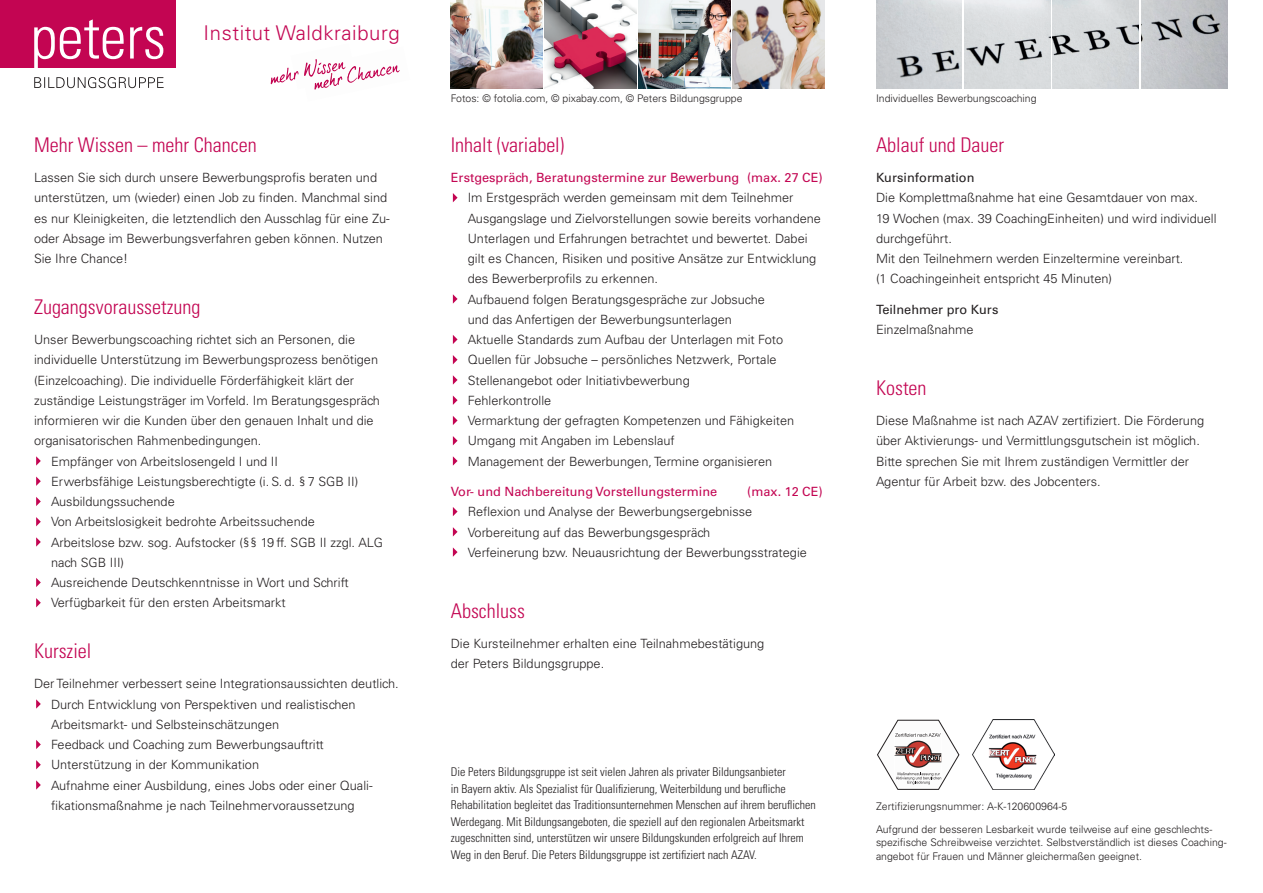
<style>
.page{position:relative;width:1263px;height:893px;background:#fff}
.page>*{position:absolute;margin:0;border:0;box-sizing:border-box;transform-origin:0 0}
.t1{font:300 condensed 20.25px "Univers LT";color:#c30552}
.t2{font:300 20.25px "Univers LT";letter-spacing:.03em;color:#c30552}
.t3{font:300 12.75px/20.2px "Univers LT";color:#231f20}
.t4{font:12.75px "Univers LT";color:#c30552}
.t5{font:12.75px "Univers LT";color:#231f20}
.t6{font:300 condensed 12px/16.5px "Univers LT";color:#231f20}
.t7{font:300 10.5px/13.5px "Univers LT";color:#231f20}
</style>
<div class="page">
<svg style="left:34px;top:77px;width:130px;height:11px"></svg>
<div style="left:0;top:0;width:175px;height:68px;background:#c30552"></div>
<svg style="left:34px;top:19px;width:90px;height:49px"></svg>
<svg style="left:130px;top:27px;width:33px;height:32px"></svg>
<svg style="left:304px;top:59px;width:96px;height:31px"></svg>
<svg style="left:271px;top:68px;width:27px;height:16px"></svg>
<img style="left:451px;top:0;width:91px;height:88px">
<img style="left:545px;top:0;width:91px;height:88px">
<img style="left:639px;top:0;width:91px;height:88px">
<img style="left:733px;top:0;width:91px;height:88px">
<img style="left:876px;top:0;width:86px;height:88px">
<img style="left:964px;top:0;width:86px;height:88px">
<img style="left:1053px;top:0;width:86px;height:88px">
<img style="left:1141px;top:0;width:86px;height:88px">
<svg style="left:36px;top:456px;width:5px;height:10px"></svg>
<svg style="left:36px;top:477px;width:5px;height:9px"></svg>
<svg style="left:36px;top:497px;width:5px;height:9px"></svg>
<svg style="left:36px;top:517px;width:5px;height:9px"></svg>
<svg style="left:36px;top:537px;width:5px;height:10px"></svg>
<svg style="left:36px;top:578px;width:5px;height:9px"></svg>
<svg style="left:36px;top:598px;width:5px;height:9px"></svg>
<svg style="left:36px;top:699px;width:5px;height:10px"></svg>
<svg style="left:36px;top:740px;width:5px;height:9px"></svg>
<svg style="left:36px;top:760px;width:5px;height:9px"></svg>
<svg style="left:36px;top:780px;width:5px;height:10px"></svg>
<svg style="left:453px;top:193px;width:4px;height:9px"></svg>
<svg style="left:453px;top:294px;width:4px;height:10px"></svg>
<svg style="left:453px;top:335px;width:4px;height:9px"></svg>
<svg style="left:453px;top:355px;width:4px;height:9px"></svg>
<svg style="left:453px;top:375px;width:4px;height:10px"></svg>
<svg style="left:453px;top:396px;width:4px;height:9px"></svg>
<svg style="left:453px;top:416px;width:4px;height:9px"></svg>
<svg style="left:453px;top:436px;width:4px;height:9px"></svg>
<svg style="left:453px;top:456px;width:4px;height:10px"></svg>
<svg style="left:453px;top:507px;width:4px;height:9px"></svg>
<svg style="left:453px;top:527px;width:4px;height:9px"></svg>
<svg style="left:453px;top:547px;width:4px;height:10px"></svg>
<svg style="left:877px;top:720px;width:82px;height:70px"></svg>
<img style="left:972px;top:720px;width:82px;height:70px">
<h1 class="t2" style="left:204px;top:20px;width:198px">Institut Waldkraiburg</h1>
<h1 class="t1" style="left:34px;top:133px;width:224px">Mehr Wissen – mehr Chancen</h1>
<p class="t3" style="left:34px;top:167px;width:357px">Lassen Sie sich durch unsere Bewerbungsprofis beraten und unterstützen, um (wieder) einen Job zu finden. Manchmal sind es nur Kleinigkeiten, die letztendlich den Ausschlag für eine Zu&shy;oder Absage im Bewerbungsverfahren geben können. Nutzen Sie Ihre Chance!</p>
<h1 class="t1" style="left:34px;top:295px;width:168px">Zugangsvoraussetzung</h1>
<p class="t3" style="left:34px;top:329px;width:323px">Unser Bewerbungscoaching richtet sich an Personen, die</p>
<p class="t3" style="left:34px;top:350px;width:346px">individuelle Unterstützung im Bewerbungsprozess benötigen</p>
<p class="t3" style="left:34px;top:370px;width:322px">(Einzelcoaching). Die individuelle Förderfähigkeit klärt der</p>
<p class="t3" style="left:34px;top:390px;width:347px">zuständige Leistungsträger im Vorfeld. Im Beratungsgespräch</p>
<p class="t3" style="left:34px;top:410px;width:341px">informieren wir die Kunden über den genauen Inhalt und die</p>
<p class="t3" style="left:34px;top:431px;width:229px">organisatorischen Rahmenbedingungen.</p>
<p class="t3" style="left:51px;top:451px;width:228px">Empfänger von Arbeitslosengeld I und II</p>
<p class="t3" style="left:51px;top:471px;width:309px">Erwerbsfähige Leistungsberechtigte (i. S. d. § 7 SGB II)</p>
<p class="t3" style="left:51px;top:491px;width:125px">Ausbildungssuchende</p>
<p class="t3" style="left:51px;top:512px;width:265px">Von Arbeitslosigkeit bedrohte Arbeitssuchende</p>
<p class="t3" style="left:51px;top:532px;width:334px">Arbeitslose bzw. sog. Aufstocker (§§ 19 ff. SGB II zzgl. ALG</p>
<p class="t3" style="left:51px;top:552px;width:75px">nach SGB III)</p>
<p class="t3" style="left:51px;top:572px;width:299px">Ausreichende Deutschkenntnisse in Wort und Schrift</p>
<p class="t3" style="left:51px;top:593px;width:236px">Verfügbarkeit für den ersten Arbeitsmarkt</p>
<h1 class="t1" style="left:34px;top:639px;width:59px">Kursziel</h1>
<p class="t3" style="left:51px;top:674px;width:349px;text-indent:-17px">Der Teilnehmer verbessert seine Integrationsaussichten deutlich.<br>Durch Entwicklung von Perspektiven und realistischen Arbeitsmarkt- und Selbsteinschätzungen<br>Feedback und Coaching zum Bewerbungsauftritt Unterstützung in der Kommunikation<br>Aufnahme einer Ausbildung, eines Jobs oder einer Quali&shy;fikationsmaßnahme je nach Teilnehmervoraus setzung</p>
<p class="t7" style="left:451px;top:91px;width:293px">Fotos: © fotolia.com, © pixabay.com, © Peters Bildungsgruppe</p>
<p class="t7" style="left:876px;top:91px;width:162px">Individuelles Bewerbungscoaching</p>
<h1 class="t1" style="left:451px;top:133px;width:115px">Inhalt (variabel)</h1>
<p class="t4" style="left:451px;top:170px;width:374px">Erstgespräch, Beratungstermine zur Bewerbung (max. 27 CE)</p>
<p class="t3" style="left:468px;top:188px;width:355px">Im Erstgespräch werden gemeinsam mit dem Teilnehmer Ausgangslage und Zielvorstellungen sowie bereits vorhandene Unterlagen und Erfahrungen betrachtet und bewertet. Dabei gilt es Chancen, Risiken und positive Ansätze zur Entwicklung des Bewerberprofils zu erkennen.<br>Aufbauend folgen Beratungsgespräche zur Jobsuche<br>und das Anfertigen der Bewerbungsunterlagen<br>Aktuelle Standards zum Aufbau der Unterlagen mit Foto Quellen für Jobsuche – persönliches Netzwerk, Portale Stellenangebot oder Initiativbewerbung<br>Fehlerkontrolle<br>Vermarktung der gefragten Kompetenzen und Fähigkeiten Umgang mit Angaben im Lebenslauf<br>Management der Bewerbungen, Termine organisieren</p>
<p class="t4" style="left:451px;top:484px;width:268px">Vor- und Nachbereitung Vorstellungstermine</p>
<p class="t4" style="left:747px;top:484px;width:77px">(max. 12 CE)</p>
<p class="t3" style="left:468px;top:502px;width:341px">Reflexion und Analyse der Bewerbungsergebnisse<br>Vorbereitung auf das Bewerbungsgespräch<br>Verfeinerung bzw. Neuausrichtung der Bewerbungsstrategie</p>
<h1 class="t1" style="left:451px;top:599px;width:76px">Abschluss</h1>
<p class="t3" style="left:451px;top:633px;width:315px">Die Kursteilnehmer erhalten eine Teilnahmebestätigung der Peters Bildungsgruppe.</p>
<p class="t6" style="left:451px;top:764px;width:366px">Die Peters Bildungsgruppe ist seit vielen Jahren als privater Bildungsanbieter<br>in Bayern aktiv. Als Spezialist für Qualifizierung, Weiterbildung und berufliche Rehabilitation begleitet das Traditionsunternehmen Menschen auf ihrem beruflichen Werdegang. Mit Bildungsangeboten, die speziell auf den regionalen Arbeitsmarkt zugeschnitten sind, unterstützen wir unsere Bildungskunden erfolgreich auf Ihrem Weg in den Beruf. Die Peters Bildungsgruppe ist zertifiziert nach AZAV.</p>
<h1 class="t1" style="left:876px;top:133px;width:130px">Ablauf und Dauer</h1>
<p class="t5" style="left:876px;top:170px;width:100px">Kursinformation</p>
<p class="t3" style="left:876px;top:188px;width:342px">Die Komplettmaßnahme hat eine Gesamtdauer von max.<br>19 Wochen (max. 39 CoachingEinheiten) und wird individuell durchgeführt.<br>Mit den Teilnehmern werden Einzeltermine vereinbart.<br>(1 Coachingeinheit entspricht 45 Minuten)</p>
<p class="t5" style="left:876px;top:302px;width:124px">Teilnehmer pro Kurs</p>
<p class="t3" style="left:876px;top:319px;width:99px">Einzelmaßnahme</p>
<h1 class="t1" style="left:876px;top:376px;width:52px">Kosten</h1>
<p class="t3" style="left:876px;top:410px;width:330px">Diese Maßnahme ist nach AZAV zertifiziert. Die Förderung über Aktivierungs- und Vermittlungsgutschein ist möglich.<br>Bitte sprechen Sie mit Ihrem zuständigen Vermittler der Agentur für Arbeit bzw. des Jobcenters.</p>
<p class="t7" style="left:876px;top:799px;width:193px">Zertifizierungsnummer: A-K-120600964-5</p>
<p class="t7" style="left:876px;top:822px;width:352px">Aufgrund der besseren Lesbarkeit wurde teilweise auf eine geschlechts&shy;spezifische Schreibweise verzichtet. Selbstverständlich ist dieses Coaching&shy;angebot für Frauen und Männer gleichermaßen geeignet.</p>
</div>
